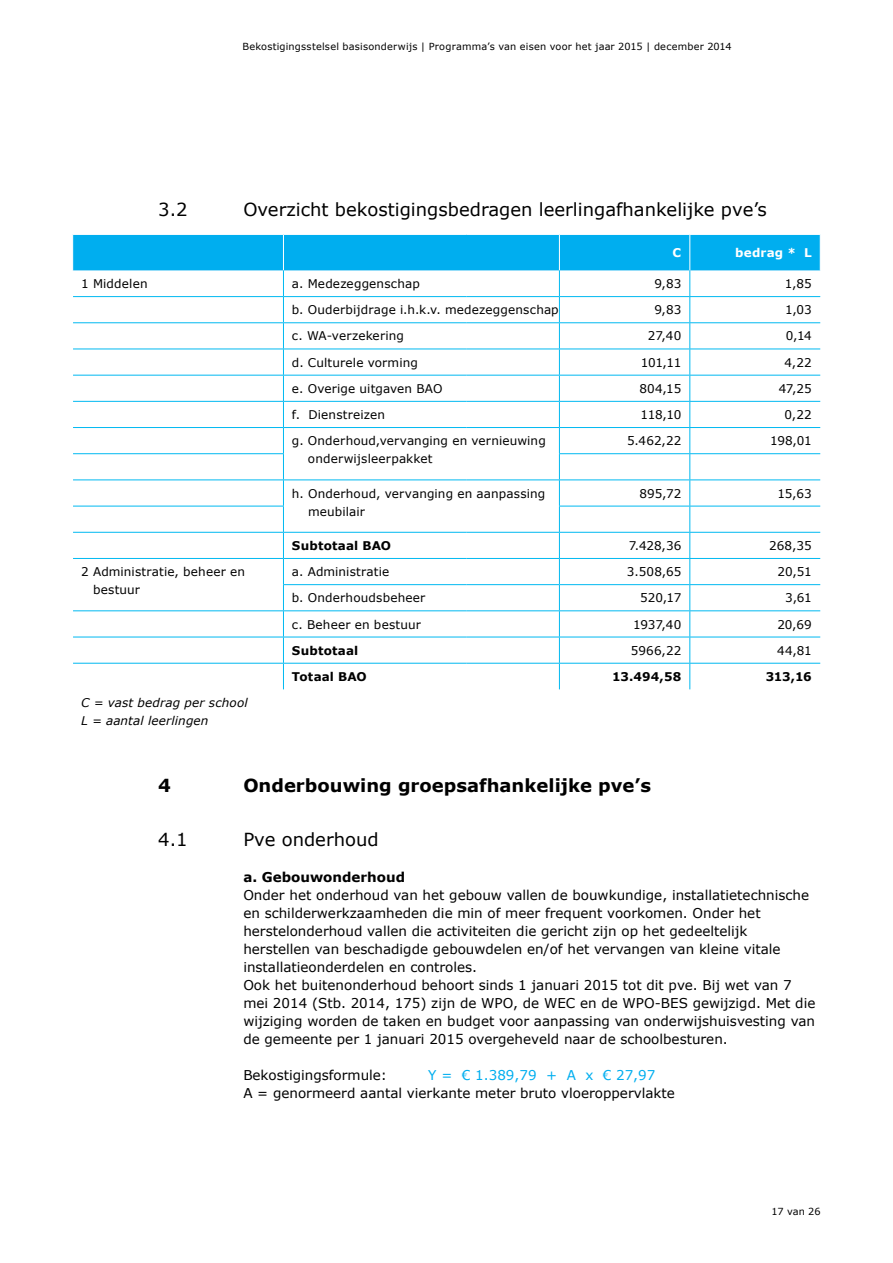
<style>
.page{position:relative;width:893px;height:1263px;background:#fff}
.page>*{position:absolute;margin:0;border:0;box-sizing:border-box;transform-origin:0 0}
.t1{font:18px "Verdana";color:#000}
.t2{font:700 18px "Verdana";color:#000}
.t3{font:13.5px/18px "Verdana";color:#000}
.t4{font:13.5px "Verdana";color:#00aeef}
.t5{font:700 13.5px "Verdana";color:#000}
.t6{font:12px/18px "Verdana";letter-spacing:.01em;color:#000}
.t7{font:700 12px "Verdana";letter-spacing:.01em;color:#000}
.t8{font:italic 12px/18px "Verdana";letter-spacing:.01em;color:#000}
.t9{font:700 12px "Verdana";letter-spacing:.015em;color:#fff}
.t10{font:9.75px "Verdana";letter-spacing:.02em;color:#000}
</style>
<div class="page">
<svg style="left:72px;top:234px;width:748px;height:455px"></svg>
<hr style="left:283px;top:584px;width:183px;height:1px;background:#00b9f1">
<hr style="left:466px;top:584px;width:93px;height:1px;background:#00b9f1">
<p class="t10" style="left:242px;top:40px;width:491px">Bekostigingsstelsel basisonderwijs | Programma’s van eisen voor het jaar 2015 | december 2014</p>
<h1 class="t1" style="left:158px;top:197px;width:31px">3.2</h1>
<h1 class="t1" style="left:243px;top:197px;width:525px">Overzicht bekostigingsbedragen leerlingafhankelijke pve’s</h1>
<p class="t9" style="left:673px;top:244px;width:10px">C</p>
<p class="t9" style="left:735px;top:244px;width:78px">bedrag * L</p>
<p class="t6" style="left:81px;top:275px;width:68px">1 Middelen</p>
<p class="t6" style="left:292px;top:275px;width:129px">a. Medezeggenschap</p>
<p class="t6" style="left:654px;top:275px;width:28px">9,83</p>
<p class="t6" style="left:785px;top:275px;width:28px">1,85</p>
<p class="t6" style="left:292px;top:301px;width:268px">b. Ouderbijdrage i.h.k.v. medezeggenschap</p>
<p class="t6" style="left:654px;top:301px;width:28px">9,83</p>
<p class="t6" style="left:785px;top:301px;width:28px">1,03</p>
<p class="t6" style="left:292px;top:327px;width:114px">c. WA-verzekering</p>
<p class="t6" style="left:648px;top:327px;width:35px">27,40</p>
<p class="t6" style="left:786px;top:327px;width:27px">0,14</p>
<p class="t6" style="left:292px;top:353px;width:127px">d. Culturele vorming</p>
<p class="t6" style="left:641px;top:353px;width:42px">101,11</p>
<p class="t6" style="left:785px;top:353px;width:29px">4,22</p>
<p class="t6" style="left:292px;top:379px;width:152px">e. Overige uitgaven BAO</p>
<p class="t6" style="left:639px;top:379px;width:43px">804,15</p>
<p class="t6" style="left:779px;top:379px;width:35px">47,25</p>
<p class="t6" style="left:292px;top:405px;width:95px">f. Dienstreizen</p>
<p class="t6" style="left:641px;top:405px;width:42px">118,10</p>
<p class="t6" style="left:785px;top:405px;width:29px">0,22</p>
<p class="t6" style="left:308px;top:432px;width:239px;text-indent:-16px">g. Onderhoud,vervanging en vernieuwing onderwijsleerpakket</p>
<p class="t6" style="left:627px;top:432px;width:56px">5.462,22</p>
<p class="t6" style="left:770px;top:432px;width:43px">198,01</p>
<p class="t6" style="left:308px;top:484px;width:239px;text-indent:-16px">h. Onderhoud, vervanging en aanpassing meubilair</p>
<p class="t6" style="left:639px;top:484px;width:43px">895,72</p>
<p class="t6" style="left:777px;top:484px;width:36px">15,63</p>
<p class="t7" style="left:292px;top:537px;width:101px">Subtotaal BAO</p>
<p class="t6" style="left:629px;top:536px;width:54px">7.428,36</p>
<p class="t6" style="left:769px;top:536px;width:44px">268,35</p>
<p class="t6" style="left:93px;top:563px;width:154px;text-indent:-12px">2 Administratie, beheer en bestuur</p>
<p class="t6" style="left:292px;top:563px;width:99px">a. Administratie</p>
<p class="t6" style="left:627px;top:563px;width:56px">3.508,65</p>
<p class="t6" style="left:777px;top:563px;width:36px">20,51</p>
<p class="t6" style="left:292px;top:589px;width:135px">b. Onderhoudsbeheer</p>
<p class="t6" style="left:640px;top:589px;width:43px">520,17</p>
<p class="t6" style="left:785px;top:589px;width:28px">3,61</p>
<p class="t6" style="left:292px;top:615px;width:131px">c. Beheer en bestuur</p>
<p class="t6" style="left:633px;top:615px;width:50px">1937,40</p>
<p class="t6" style="left:777px;top:615px;width:36px">20,69</p>
<p class="t7" style="left:292px;top:642px;width:68px">Subtotaal</p>
<p class="t6" style="left:631px;top:641px;width:52px">5966,22</p>
<p class="t6" style="left:777px;top:641px;width:36px">44,81</p>
<p class="t7" style="left:292px;top:668px;width:76px">Totaal BAO</p>
<p class="t7" style="left:612px;top:668px;width:71px">13.494,58</p>
<p class="t7" style="left:766px;top:668px;width:48px">313,16</p>
<p class="t8" style="left:81px;top:694px;width:168px">C = vast bedrag per school<br>L = aantal leerlingen</p>
<h1 class="t2" style="left:158px;top:773px;width:14px">4</h1>
<h1 class="t2" style="left:243px;top:773px;width:409px">Onderbouwing groepsafhankelijke pve’s</h1>
<h1 class="t1" style="left:158px;top:827px;width:31px">4.1</h1>
<h1 class="t1" style="left:243px;top:827px;width:137px">Pve onderhoud</h1>
<p class="t5" style="left:243px;top:868px;width:163px">a. Gebouwonderhoud</p>
<p class="t3" style="left:243px;top:886px;width:574px">Onder het onderhoud van het gebouw vallen de bouwkundige, installatietechnische en schilderwerkzaamheden die min of meer frequent voorkomen. Onder het herstelonderhoud vallen die activiteiten die gericht zijn op het gedeeltelijk herstellen van beschadigde gebouwdelen en/of het vervangen van kleine vitale installatieonderdelen en controles.<br>Ook het buitenonderhoud behoort sinds 1 januari 2015 tot dit pve. Bij wet van 7 mei 2014 (Stb. 2014, 175) zijn de WPO, de WEC en de WPO-BES gewijzigd. Met die wijziging worden de taken en budget voor aanpassing van onderwijshuisvesting van de gemeente per 1 januari 2015 overgeheveld naar de schoolbesturen.</p>
<p class="t3" style="left:243px;top:1066px;width:145px">Bekostigingsformule:</p>
<p class="t4" style="left:428px;top:1066px;width:229px">Y = € 1.389,79 + A x € 27,97</p>
<p class="t3" style="left:243px;top:1084px;width:433px">A = genormeerd aantal vierkante meter bruto vloeroppervlakte</p>
<p class="t10" style="left:771px;top:1205px;width:51px">17 van 26</p>
</div>
